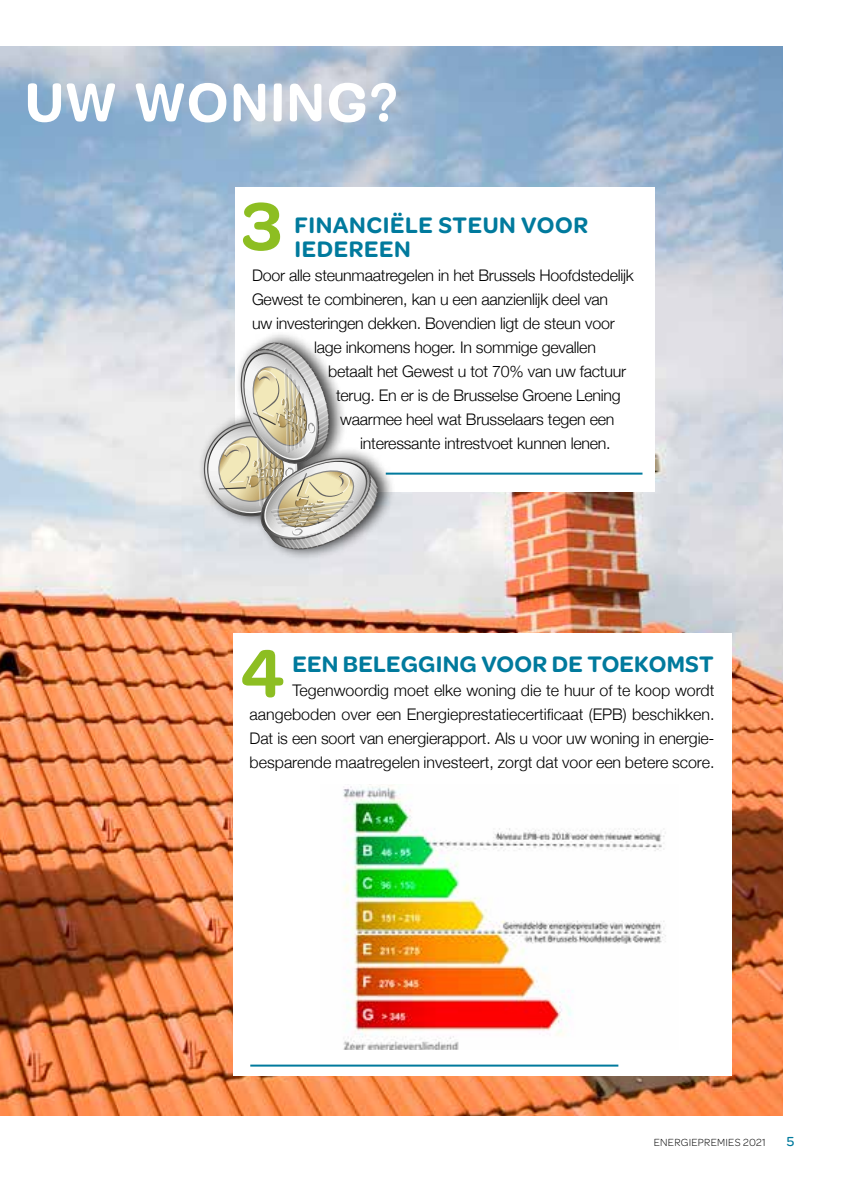
<style>
.page{position:relative;width:851px;height:1191px;background:#fff}
.page>*{position:absolute;margin:0;border:0;box-sizing:border-box;transform-origin:0 0}
.t1{font:600 72px "Omnes";color:#8dbe22}
.t2{font:700 56px "Mija";letter-spacing:.025em;color:#fff}
.t3{font:600 24px/24px "Omnes";letter-spacing:.02em;color:#007a9d}
.t4{font:300 16px/24px "Helvetica Neue";letter-spacing:-.015em;color:#000;text-align:justify}
.t5{font:500 14px "Omnes";color:#007a9d}
.t6{font:300 11px "Omnes";letter-spacing:.025em;color:#000}
</style>
<div class="page">
<img style="left:0;top:47px;width:782px;height:1068px">
<div style="left:235px;top:187px;width:419px;height:304px;background:#fff"></div>
<hr style="left:386px;top:472px;width:256px;height:2px;background:#007a9d">
<div style="left:198px;top:331px;width:198px;height:230px;background:#000;opacity:.75"></div>
<svg style="left:202px;top:341px;width:178px;height:209px"></svg>
<div style="left:232px;top:633px;width:499px;height:443px;background:#fff"></div>
<hr style="left:250px;top:1064px;width:368px;height:2px;background:#007a9d">
<img style="left:343px;top:784px;width:323px;height:265px">
<h2 class="t2" style="left:25px;top:72px;width:376px">UW WONING?</h2>
<h1 class="t1" style="left:242px;top:175px;width:42px">3</h1>
<h3 class="t3" style="left:294px;top:212px;width:295px">FINANCIËLE STEUN VOOR<br>IEDEREEN</h3>
<p class="t4" style="left:252px;top:262px;width:383px">Door alle steunmaatregelen in het Brussels Hoofdstedelijk</p>
<p class="t4" style="left:252px;top:286px;width:357px">Gewest te combineren, kan u een aanzienlijk deel van</p>
<p class="t4" style="left:252px;top:310px;width:364px">uw investeringen dekken. Bovendien ligt de steun voor</p>
<p class="t4" style="left:314px;top:334px;width:283px">lage inkomens hoger. In sommige gevallen</p>
<p class="t4" style="left:328px;top:358px;width:299px">betaalt het Gewest u tot 70% van uw factuur</p>
<p class="t4" style="left:336px;top:382px;width:286px">terug. En er is de Brusselse Groene Lening</p>
<p class="t4" style="left:340px;top:406px;width:276px">waarmee heel wat Brusselaars tegen een</p>
<p class="t4" style="left:360px;top:430px;width:252px">interessante intrestvoet kunnen lenen.</p>
<h1 class="t1" style="left:240px;top:621px;width:45px">4</h1>
<h3 class="t3" style="left:292px;top:651px;width:422px">EEN BELEGGING VOOR DE TOEKOMST</h3>
<p class="t4" style="left:249px;top:677px;width:466px;text-indent:43px">Tegenwoordig moet elke woning die te huur of te koop wordt aangeboden over een Energieprestatiecertificaat (EPB) beschikken.<br>Dat is een soort van energierapport. Als u voor uw woning in energie&shy;besparende maatregelen investeert, zorgt dat voor een betere score.</p>
<p class="t6" style="left:653px;top:1134px;width:114px">ENERGIEPREMIES 2021</p>
<p class="t5" style="left:786px;top:1131px;width:9px">5</p>
</div>
